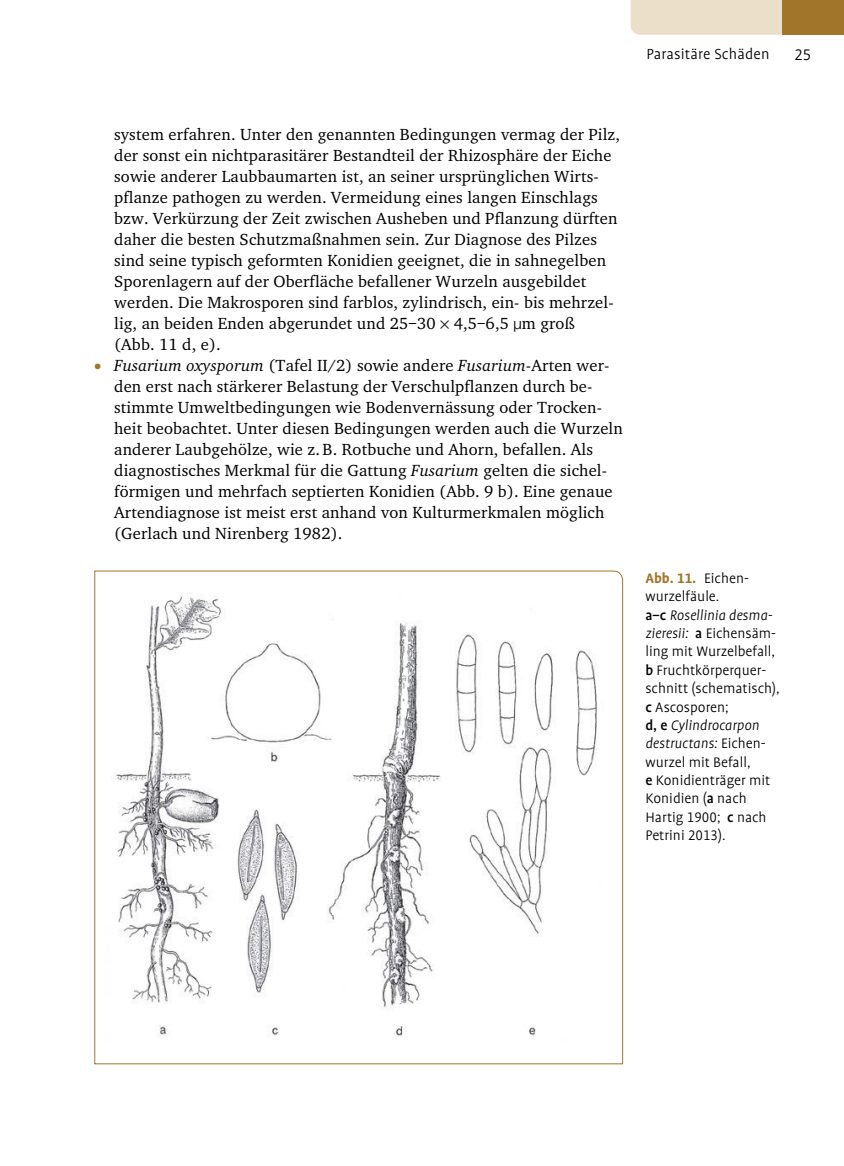
<style>
.page{position:relative;width:844px;height:1166px;background:#fff}
.page>*{position:absolute;margin:0;border:0;box-sizing:border-box;transform-origin:0 0}
.t1{font:300 17.5px "UV Profile Tab";color:#000}
.t2{font:16.62px/21px "UV Charter";letter-spacing:.01em;color:#000}
.t3{font:300 16.62px "UV Profile Tab";letter-spacing:.01em;color:#000}
.t4{font:300 15.75px/18.4px "UV Profile Tab";color:#000}
.s1{color:#a1762b}
.s2{font-style:italic}
.s3{font-weight:700;color:#a1762b}
.s4{font-weight:500}
</style>
<div class="page">
<div style="left:630px;top:0;width:151px;height:35px;background:#ecdfc9"></div>
<div style="left:781px;top:0;width:62px;height:35px;background:#a1762b"></div>
<svg style="left:94px;top:570px;width:529px;height:494px"></svg>
<p class="t3" style="left:646px;top:46px;width:125px">Parasitäre Schäden</p>
<p class="t1" style="left:794px;top:45px;width:18px">25</p>
<p class="t2" style="left:114px;top:124px;width:507px">system erfahren. Unter den genannten Bedingungen vermag der Pilz, der sonst ein nichtparasitärer Bestandteil der Rhizosphäre der Eiche sowie anderer Laubbaumarten ist, an seiner ursprünglichen Wirts&shy;pflanze pathogen zu werden. Vermeidung eines langen Einschlags bzw. Verkürzung der Zeit zwischen Ausheben und Pflanzung dürften daher die besten Schutzmaßnahmen sein. Zur Diagnose des Pilzes sind seine typisch geformten Konidien geeignet, die in sahnegelben Sporenlagern auf der Oberfläche befallener Wurzeln ausgebildet werden. Die Makrosporen sind farblos, zylindrisch, ein- bis mehrzel&shy;lig, an beiden Enden abgerundet und 25–30 4,5–6,5 µm groß<br>(Abb. 11 d, e).</p>
<p class="t2" style="left:114px;top:355px;width:510px;text-indent:-20px"><span class="s1">••</span> <span class="s2">Fusarium oxysporum</span> (Tafel II/2) sowie andere <span class="s2">Fusarium-</span>Arten wer&shy;den erst nach stärkerer Belastung der Verschulpflanzen durch be&shy;stimmte Umweltbedingungen wie Bodenvernässung oder Trocken&shy;heit beobachtet. Unter diesen Bedingungen werden auch die Wurzeln anderer Laubgehölze, wie z.B. Rotbuche und Ahorn, befallen. Als diagnostisches Merkmal für die Gattung <span class="s2">Fusarium</span> gelten die sichel&shy;förmigen und mehrfach septierten Konidien (Abb. 9 b). Eine genaue Artendiagnose ist meist erst anhand von Kulturmerkmalen möglich (Gerlach und Nirenberg 1982).</p>
<p class="t4" style="left:645px;top:569px;width:136px"><span class="s3">Abb. 11.</span> Eichen&shy;wurzelfäule.<br><span class="s4">a–c</span> <span class="s2">Rosellinia desma&shy;zieresii:</span> <span class="s4">a</span> Eichensäm&shy;ling mit Wurzelbefall, <span class="s4">b</span> Fruchtkörperquer&shy;schnitt (schematisch), <span class="s4">c</span> Ascosporen;<br><span class="s4">d, e</span> <span class="s2">Cylindrocarpon destructans:</span> Eichen&shy;wurzel mit Befall,<br><span class="s4">e</span> Konidienträger mit<br>Konidien (<span class="s4">a</span> nach<br>Hartig 1900; <span class="s4">c</span> nach<br>Petrini 2013).</p>
</div>
